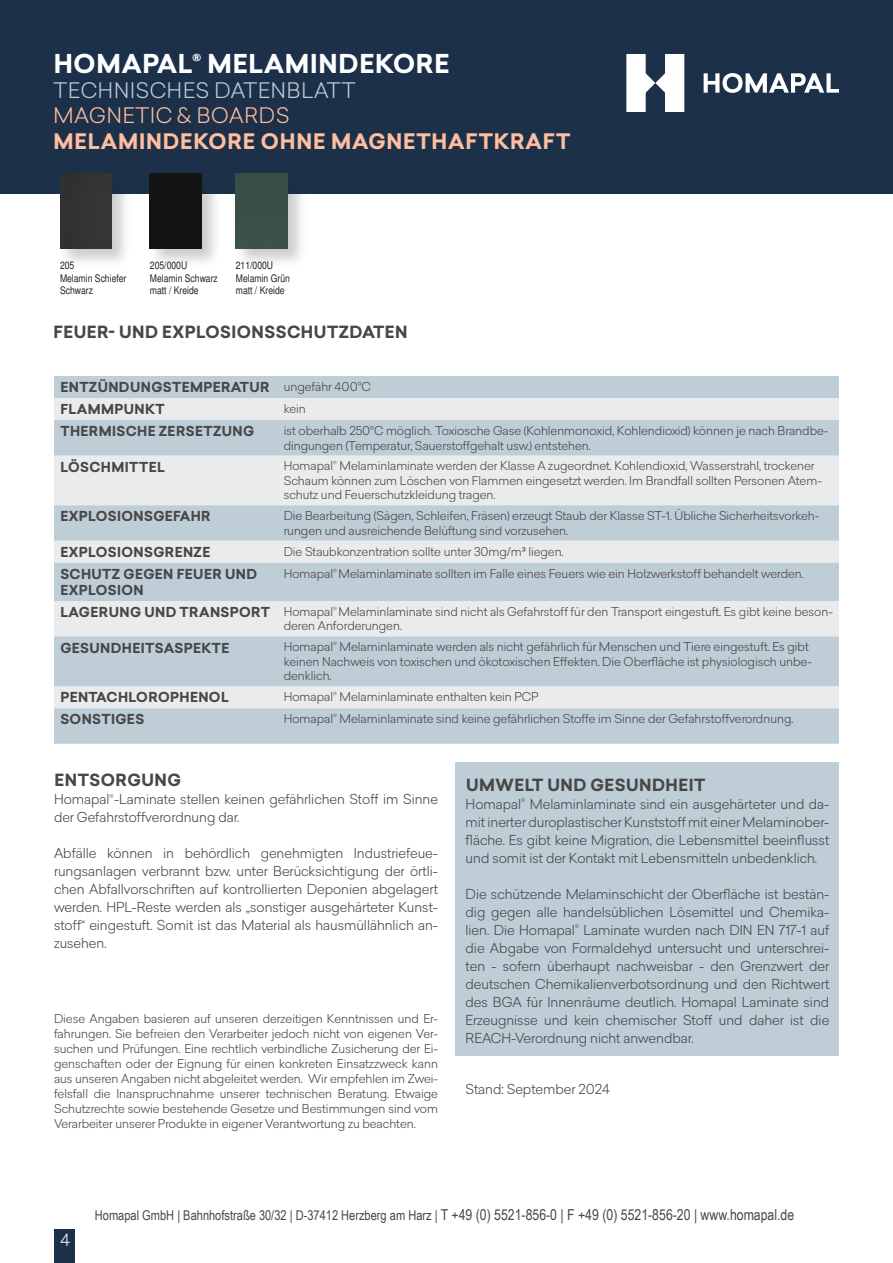
<style>
.page{position:relative;width:893px;height:1263px;background:#fff}
.page>*{position:absolute;margin:0;border:0;box-sizing:border-box;transform-origin:0 0}
.t1{font:700 25.5px "Arpa Sans";letter-spacing:.03em;color:#fff}
.t2{font:700 21px "Arpa Sans";letter-spacing:.04em;color:#ffbe9f}
.t3{font:300 21px "Arpa Sans";letter-spacing:.04em;color:#becdd6}
.t4{font:300 21px "Arpa Sans";letter-spacing:.04em;color:#ffbe9f}
.Fliesstext{font:700 16.5px "Arpa Sans";letter-spacing:.03em;color:#464748}
.Absatzformat_1{font:700 16.5px "Arpa Sans";letter-spacing:.03em;color:#464748}
.t5{font:300 16.5px "Arpa Sans";color:#fff}
.Fliesstext-2{font:300 13.5px/18px "Arpa Sans";color:#464748;text-align:justify}
.Absatzformat_1-2{font:700 13.5px "Arpa Sans";letter-spacing:.03em;color:#464748}
.t6{font:13.5px "Arial Narrow";color:#464748}
.Absatzformat_1-3{font:300 12px/14.4px "Arpa Sans";color:#464748}
.t7{font:12px "Arial";color:#fff}
.t8{font:condensed 10.5px/12.6px "Helvetica";color:#231f20}
.s1{font-family:"Arial";font-weight:400}
.s2{font-size:15px}
</style>
<div class="page">
<div style="left:54px;top:1229px;width:20px;height:34px;background:#1c3149"></div>
<div style="left:0;top:0;width:893px;height:193px;background:#1c3149"></div>
<svg style="left:704px;top:73px;width:135px;height:20px"></svg>
<svg style="left:626px;top:54px;width:58px;height:58px"></svg>
<div style="left:54px;top:376px;width:785px;height:22px;background:#becdd6"></div>
<div style="left:54px;top:398px;width:785px;height:22px;background:#eaebec"></div>
<svg style="left:54px;top:420px;width:785px;height:324px;background:#cfd9de"></svg>
<div style="left:455px;top:762px;width:384px;height:293px;background:#becdd6"></div>
<div style="left:58px;top:172px;width:74px;height:96px;background:#231f20;opacity:.23"></div>
<div style="left:60px;top:174px;width:52px;height:75px;background:#333331"></div>
<div style="left:148px;top:172px;width:74px;height:96px;background:#231f20;opacity:.23"></div>
<div style="left:150px;top:174px;width:52px;height:75px;background:#141412"></div>
<div style="left:234px;top:172px;width:73px;height:96px;background:#231f20;opacity:.23"></div>
<div style="left:236px;top:174px;width:52px;height:75px;background:#3a5047"></div>
<h1 class="t1" style="left:54px;top:44px;width:397px">HOMAPAL<sup>®</sup> MELAMINDEKORE</h1>
<h2 class="t3" style="left:54px;top:75px;width:304px">TECHNISCHES DATENBLATT</h2>
<h2 class="t4" style="left:54px;top:100px;width:237px">MAGNETIC &amp; BOARDS</h2>
<h2 class="t2" style="left:54px;top:125px;width:518px">MELAMINDEKORE OHNE MAGNETHAFTKRAFT</h2>
<p class="t8" style="left:60px;top:259px;width:16px">205</p>
<p class="t8" style="left:60px;top:272px;width:68px">Melamin Schiefer</p>
<p class="t8" style="left:60px;top:284px;width:35px">Schwarz</p>
<p class="t8" style="left:150px;top:259px;width:39px">205/000U</p>
<p class="t8" style="left:150px;top:272px;width:69px">Melamin Schwarz matt / Kreide</p>
<p class="t8" style="left:236px;top:259px;width:39px">211/000U</p>
<p class="t8" style="left:236px;top:272px;width:56px">Melamin Grün</p>
<p class="t8" style="left:236px;top:284px;width:50px">matt / Kreide</p>
<p class="Fliesstext" style="left:53px;top:319px;width:356px">FEUER- UND EXPLOSIONSSCHUTZDATEN</p>
<p class="Absatzformat_1-2" style="left:60px;top:377px;width:211px">ENTZÜNDUNGSTEMPERATUR</p>
<p class="Absatzformat_1-3" style="left:284px;top:379px;width:89px">ungefähr 400°C</p>
<p class="Absatzformat_1-2" style="left:60px;top:399px;width:106px">FLAMMPUNKT</p>
<p class="Absatzformat_1-3" style="left:284px;top:401px;width:24px">kein</p>
<p class="Absatzformat_1-2" style="left:60px;top:421px;width:195px">THERMISCHE ZERSETZUNG</p>
<p class="Absatzformat_1-3" style="left:284px;top:423px;width:546px">ist oberhalb 250°C möglich. Toxiosche Gase (Kohlenmonoxid, Kohlendioxid) können je nach Brandbe&shy;dingungen (Temperatur, Sauerstoffgehalt usw.) entstehen.</p>
<p class="Absatzformat_1-2" style="left:60px;top:456px;width:106px">LÖSCHMITTEL</p>
<p class="Absatzformat_1-3" style="left:284px;top:458px;width:540px">Homapal<sup>®</sup> Melaminlaminate werden der Klasse A zugeordnet. Kohlendioxid, Wasserstrahl, trockener<br>Schaum können zum Löschen von Flammen eingesetzt werden. Im Brandfall sollten Personen Atem&shy;schutz und Feuerschutzkleidung tragen.</p>
<p class="Absatzformat_1-2" style="left:60px;top:506px;width:152px">EXPLOSIONSGEFAHR</p>
<p class="Absatzformat_1-3" style="left:284px;top:508px;width:537px">Die Bearbeitung (Sägen, Schleifen, Fräsen) erzeugt Staub der Klasse ST-1. Übliche Sicherheitsvorkeh&shy;rungen und ausreichende Belüftung sind vorzusehen.</p>
<p class="Absatzformat_1-2" style="left:60px;top:541px;width:151px">EXPLOSIONSGRENZE</p>
<p class="Absatzformat_1-3" style="left:284px;top:543px;width:281px">Die Staubkonzentration sollte unter 30mg/m<span class="s1">³</span> liegen.</p>
<p class="Absatzformat_1-2" style="left:60px;top:563px;width:198px">SCHUTZ GEGEN FEUER UND</p>
<p class="Absatzformat_1-2" style="left:60px;top:580px;width:85px">EXPLOSION</p>
<p class="Absatzformat_1-3" style="left:284px;top:566px;width:522px">Homapal<sup>®</sup> Melaminlaminate sollten im Falle eines Feuers wie ein Holzwerkstoff behandelt werden.</p>
<p class="Absatzformat_1-2" style="left:60px;top:602px;width:211px">LAGERUNG UND TRANSPORT</p>
<p class="Absatzformat_1-3" style="left:284px;top:604px;width:551px">Homapal<sup>®</sup> Melaminlaminate sind nicht als Gefahrstoff für den Transport eingestuft. Es gibt keine beson&shy;deren Anforderungen.</p>
<p class="Absatzformat_1-2" style="left:60px;top:637px;width:170px">GESUNDHEITSASPEKTE</p>
<p class="Absatzformat_1-3" style="left:284px;top:639px;width:530px">Homapal<sup>®</sup> Melaminlaminate werden als nicht gefährlich für Menschen und Tiere eingestuft. Es gibt keinen Nachweis von toxischen und ökotoxischen Effekten. Die Oberfläche ist physiologisch unbe&shy;denklich.</p>
<p class="Absatzformat_1-2" style="left:60px;top:687px;width:170px">PENTACHLOROPHENOL</p>
<p class="Absatzformat_1-3" style="left:284px;top:689px;width:256px">Homapal<sup>®</sup> Melaminlaminate enthalten kein PCP</p>
<p class="Absatzformat_1-2" style="left:60px;top:709px;width:85px">SONSTIGES</p>
<p class="Absatzformat_1-3" style="left:284px;top:711px;width:511px">Homapal<sup>®</sup> Melaminlaminate sind keine gefährlichen Stoffe im Sinne der Gefahrstoffverordnung.</p>
<p class="Absatzformat_1" style="left:54px;top:767px;width:128px">ENTSORGUNG</p>
<p class="Fliesstext-2" style="left:54px;top:790px;width:385px">Homapal<sup>®</sup>-Laminate stellen keinen gefährlichen Stoff im Sinne der Gefahrstoffverordnung dar.</p>
<p class="Fliesstext-2" style="left:54px;top:844px;width:385px">Abfälle können in behördlich genehmigten Industriefeue&shy;rungsanlagen verbrannt bzw. unter Berücksichtigung der örtli&shy;chen Abfallvorschriften auf kontrollierten Deponien abgelagert werden. HPL-Reste werden als „sonstiger ausgehärteter Kunst&shy;stoff“ eingestuft. Somit ist das Material als hausmüllähnlich an&shy;zusehen.</p>
<p class="Absatzformat_1-3" style="left:54px;top:1011px;width:385px;line-height:15px;text-align:justify">Diese Angaben basieren auf unseren derzeitigen Kenntnissen und Er&shy;fahrungen. Sie befreien den Verarbeiter jedoch nicht von eigenen Ver&shy;suchen und Prüfungen. Eine rechtlich verbindliche Zusicherung der Ei&shy;genschaften oder der Eignung für einen konkreten Einsatzzweck kann aus unseren Angaben nicht abgeleitet werden. Wir empfehlen im Zwei&shy;felsfall die Inanspruchnahme unserer technischen Beratung. Etwaige Schutzrechte sowie bestehende Gesetze und Bestimmungen sind vom Verarbeiter unserer Produkte in eigener Verantwortung zu beachten.</p>
<p class="Absatzformat_1" style="left:466px;top:772px;width:241px">UMWELT UND GESUNDHEIT</p>
<p class="Fliesstext-2" style="left:466px;top:794px;width:365px">Homapal<sup>®</sup> Melaminlaminate sind ein ausgehärteter und da&shy;mit inerter duroplastischer Kunststoff mit einer Melaminober&shy;fläche. Es gibt keine Migration, die Lebensmittel beeinflusst und somit ist der Kontakt mit Lebensmitteln unbedenklich.</p>
<p class="Fliesstext-2" style="left:466px;top:884px;width:365px">Die schützende Melaminschicht der Oberfläche ist bestän&shy;dig gegen alle handelsüblichen Lösemittel und Chemika&shy;lien. Die Homapal<sup>®</sup> Laminate wurden nach DIN EN 717-1 auf die Abgabe von Formaldehyd untersucht und unterschrei&shy;ten - sofern überhaupt nachweisbar - den Grenzwert der deutschen Chemikalienverbotsordnung und den Richtwert des BGA für Innenräume deutlich. Homapal Laminate sind Erzeugnisse und kein chemischer Stoff und daher ist die REACH-Verordnung nicht anwendbar.</p>
<p class="Fliesstext-2" style="left:466px;top:1079px;width:146px">Stand: September 2024</p>
<h3 class="t5" style="left:61px;top:1227px;width:11px">4</h3>
<p class="t7" style="left:61px;top:1230px;width:8px">4</p>
<p class="t6" style="left:95px;top:1205px;width:701px">Homapal GmbH | Bahnhofstraße 30/32 | D-37412 Herzberg am Harz | <span class="s2">T +49 (0) 5521-856-0 | F +49 (0) 5521-856-20 | www.homapal.de</span></p>
</div>
